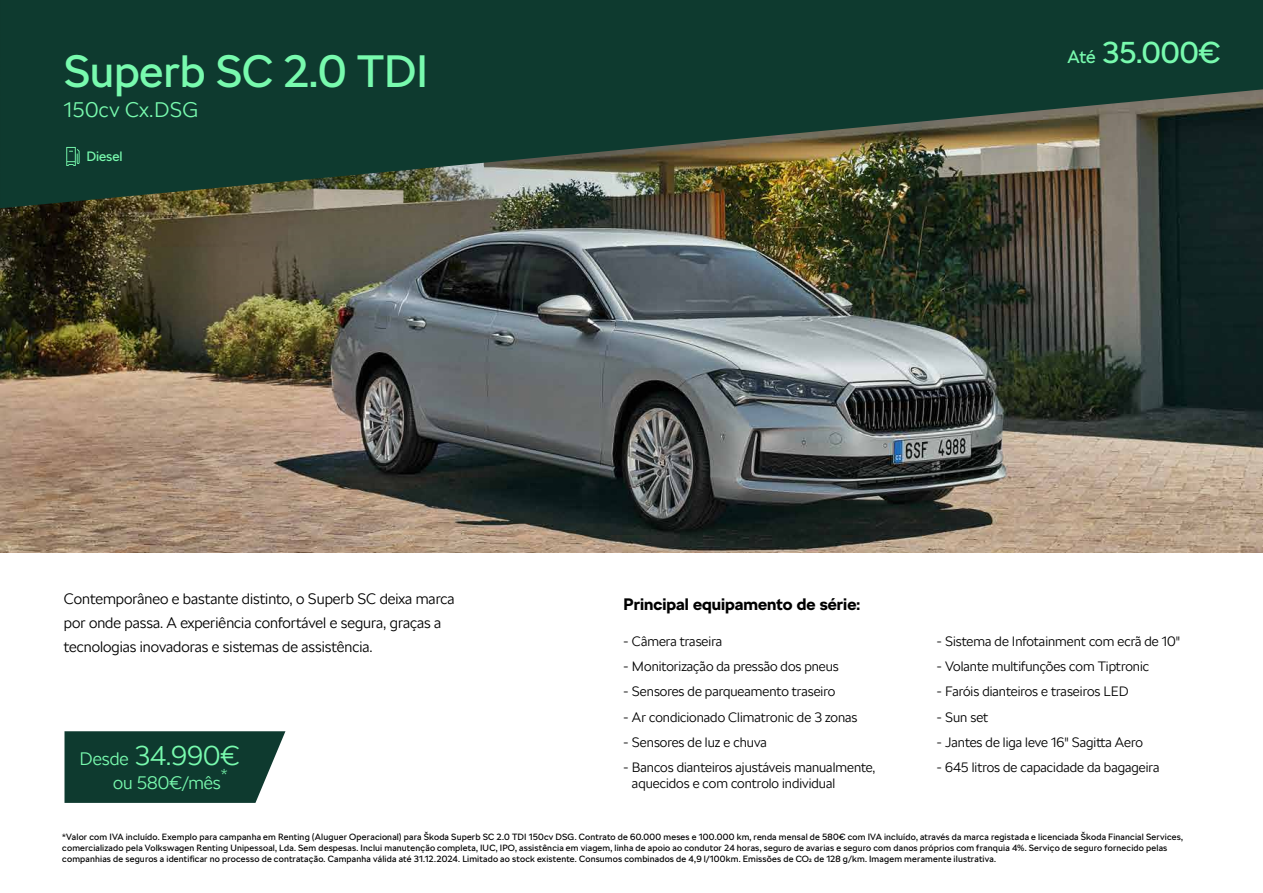
<style>
.page{position:relative;width:1263px;height:893px;background:#fff}
.page>*{position:absolute;margin:0;border:0;box-sizing:border-box;transform-origin:0 0}
.t1{font:45px "SKODA Next";letter-spacing:-.005em;color:#78faae}
.t2{font:30px "SKODA Next";color:#78faae}
.t3{font:300 27px "SKODA Next";color:#78faae}
.t4{font:300 21px "SKODA Next";letter-spacing:.02em;color:#78faae}
.t5{font:300 18px "SKODA Next";color:#78faae}
.t6{font:700 16.5px "SKODA Next";color:#000}
.t7{font:300 15.75px "SKODA Next";color:#78faae}
.t8{font:300 15px/24px "SKODA Next";color:#000}
.t9{font:300 13.5px/16.2px "SKODA Next";color:#000}
.t10{font:13.5px "SKODA Next";color:#78faae}
.t11{font:9px/10.8px "SKODA Next";letter-spacing:.02em;color:#000}
.s1{font-size:18px}
</style>
<div class="page">
<img style="left:0;top:377px;width:1263px;height:176px">
<img style="left:0;top:208px;width:1263px;height:169px">
<img style="left:0;top:0;width:1263px;height:208px">
<svg style="left:66px;top:147px;width:14px;height:19px"></svg>
<svg style="left:65px;top:731px;width:220px;height:72px;background:#1f473d"></svg>
<h1 class="t1" style="left:64px;top:44px;width:366px">Superb SC 2.0 TDI</h1>
<h3 class="t4" style="left:64px;top:97px;width:136px">150cv Cx.DSG</h3>
<h3 class="t10" style="left:86px;top:148px;width:38px">Diesel</h3>
<h2 class="t2" style="left:1067px;top:35px;width:155px"><span class="s1">Até</span> 35.000€</h2>
<h3 class="t8" style="left:64px;top:586px;width:392px">Contemporâneo e bastante distinto, o Superb SC deixa marca por onde passa. A experiência confortável e segura, graças a tecnologias inovadoras e sistemas de assistência.</h3>
<h3 class="t3" style="left:80px;top:739px;width:162px"><span class="s1">Desde</span> 34.990€</h3>
<h3 class="t5" style="left:113px;top:772px;width:109px">ou 580€/mês</h3>
<h3 class="t7" style="left:221px;top:765px;width:8px">*</h3>
<h3 class="t6" style="left:623px;top:594px;width:238px">Principal equipamento de série:</h3>
<h3 class="t9" style="left:623px;top:633px;width:100px">- Câmera traseira</h3>
<h3 class="t9" style="left:623px;top:658px;width:217px">- Monitorização da pressão dos pneus</h3>
<h3 class="t9" style="left:623px;top:684px;width:213px">- Sensores de parqueamento traseiro</h3>
<h3 class="t9" style="left:623px;top:709px;width:235px">- Ar condicionado Climatronic de 3 zonas</h3>
<h3 class="t9" style="left:623px;top:734px;width:145px">- Sensores de luz e chuva</h3>
<h3 class="t9" style="left:632px;top:759px;width:245px;text-indent:-9px">- Bancos dianteiros ajustáveis manualmente, aquecidos e com controlo individual</h3>
<h3 class="t9" style="left:937px;top:633px;width:245px">- Sistema de Infotainment com ecrã de 10"</h3>
<h3 class="t9" style="left:937px;top:658px;width:214px">- Volante multifunções com Tiptronic</h3>
<h3 class="t9" style="left:937px;top:684px;width:193px">- Faróis dianteiros e traseiros LED</h3>
<h3 class="t9" style="left:937px;top:709px;width:53px">- Sun set</h3>
<h3 class="t9" style="left:937px;top:734px;width:208px">- Jantes de liga leve 16" Sagitta Aero</h3>
<h3 class="t9" style="left:937px;top:759px;width:224px">- 645 litros de capacidade da bagageira</h3>
<p class="t11" style="left:62px;top:831px;width:1122px">*Valor com IVA incluído. Exemplo para campanha em Renting (Aluguer Operacional) para Škoda Superb SC 2.0 TDI 150cv DSG. Contrato de 60.000 meses e 100.000 km, renda mensal de 580€ com IVA incluído, através da marca registada e licenciada Škoda Financial Services, comercializado pela Volkswagen Renting Unipessoal, Lda. Sem despesas. Inclui manutenção completa, IUC, IPO, assistência em viagem, linha de apoio ao condutor 24 horas, seguro de avarias e seguro com danos próprios com franquia 4%. Serviço de seguro fornecido pelas companhias de seguros a identificar no processo de contratação. Campanha válida até 31.12.2024. Limitado ao stock existente. Consumos combinados de 4,9 l/100km. Emissões de CO2 de 128 g/km. Imagem meramente ilustrativa.</p>
</div>
